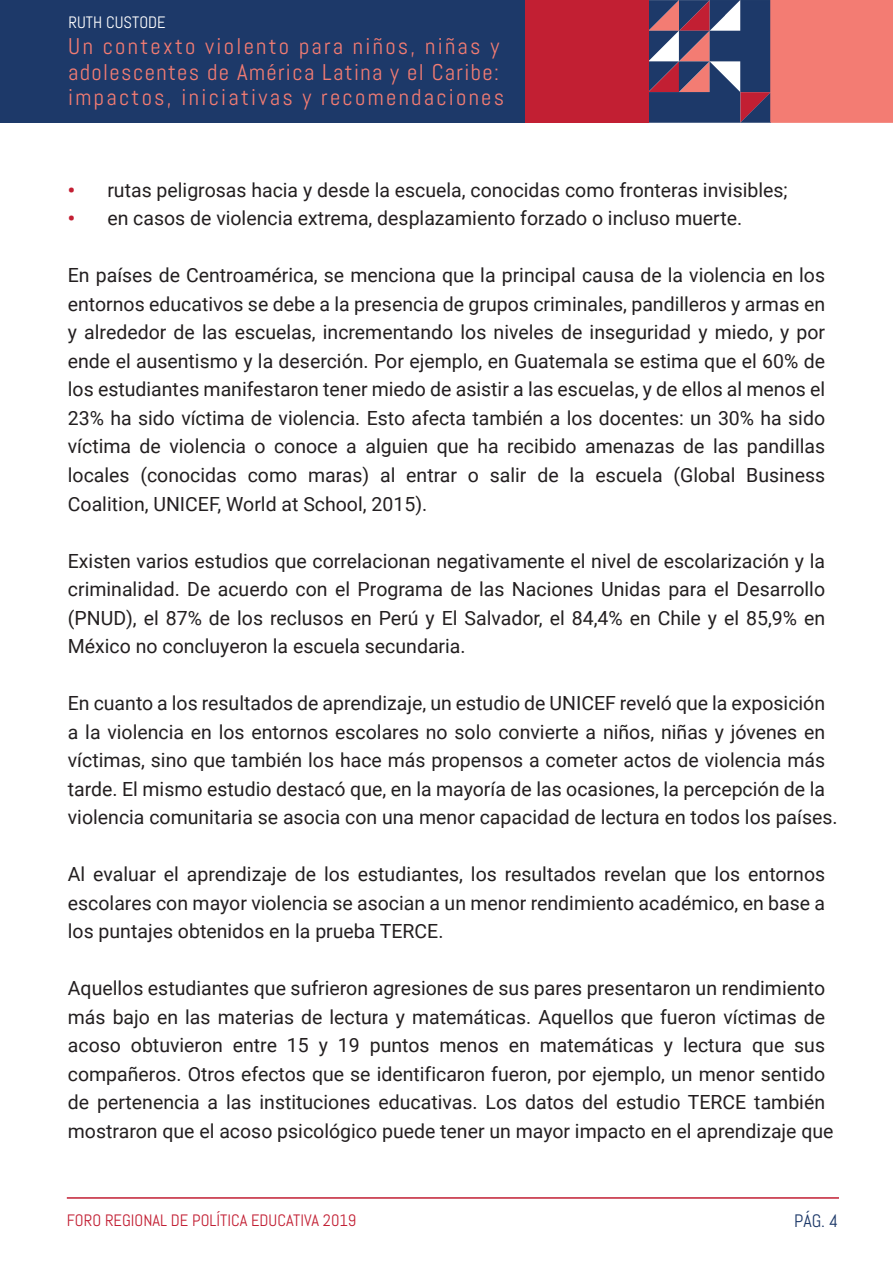
<style>
.page{position:relative;width:893px;height:1263px;background:#fff}
.page>*{position:absolute;margin:0;border:0;box-sizing:border-box;transform-origin:0 0}
.t1{font:22.65px/25.5px "Abel";letter-spacing:.1em;color:#f37c73}
.t2{font:19.5px/28.5px "Roboto";color:#231f20;text-align:justify}
.t3{font:18px "Abel";color:#1d3969}
.t4{font:16.5px "Abel";color:#c21f33}
.t5{font:16.5px "Abel";color:#fff}
.s1{font-weight:900;color:#c31f33}
</style>
<div class="page">
<hr style="left:67px;top:1197px;width:772px;height:2px;background:#c21f33">
<div style="left:0;top:0;width:630px;height:123px;background:#1d3969"></div>
<div style="left:525px;top:0;width:123px;height:123px;background:#c21f33"></div>
<svg style="left:648px;top:0;width:245px;height:123px;background:#a66573"></svg>
<p class="t5" style="left:69px;top:12px;width:99px">RUTH CUSTODE</p>
<p class="t1" style="left:68px;top:34px;width:437px">Un contexto violento para niños, niñas y adolescentes de América Latina y el Caribe: impactos, iniciativas y recomendaciones</p>
<p class="t2" style="left:68px;top:175px;width:721px"><span class="s1">•</span> rutas peligrosas hacia y desde la escuela, conocidas como fronteras invisibles;</p>
<p class="t2" style="left:68px;top:203px;width:676px"><span class="s1">•</span> en casos de violencia extrema, desplazamiento forzado o incluso muerte.</p>
<p class="t2" style="left:68px;top:260px;width:759px">En países de Centroamérica, se menciona que la principal causa de la violencia en los entornos educativos se debe a la presencia de grupos criminales, pandilleros y armas en y alrededor de las escuelas, incrementando los niveles de inseguridad y miedo, y por ende el ausentismo y la deserción. Por ejemplo, en Guatemala se estima que el 60% de los estudiantes manifestaron tener miedo de asistir a las escuelas, y de ellos al menos el 23% ha sido víctima de violencia. Esto afecta también a los docentes: un 30% ha sido víctima de violencia o conoce a alguien que ha recibido amenazas de las pandillas locales (conocidas como maras) al entrar o salir de la escuela (Global Business Coalition, UNICEF, World at School, 2015).</p>
<p class="t2" style="left:68px;top:546px;width:759px">Existen varios estudios que correlacionan negativamente el nivel de escolarización y la criminalidad. De acuerdo con el Programa de las Naciones Unidas para el Desarrollo (PNUD), el 87% de los reclusos en Perú y El Salvador, el 84,4% en Chile y el 85,9% en México no concluyeron la escuela secundaria.</p>
<p class="t2" style="left:68px;top:688px;width:771px;text-align:left">En cuanto a los resultados de aprendizaje, un estudio de UNICEF reveló que la exposición a la violencia en los entornos escolares no solo convierte a niños, niñas y jóvenes en víctimas, sino que también los hace más propensos a cometer actos de violencia más tarde. El mismo estudio destacó que, en la mayoría de las ocasiones, la percepción de la violencia comunitaria se asocia con una menor capacidad de lectura en todos los países.</p>
<p class="t2" style="left:68px;top:859px;width:759px">Al evaluar el aprendizaje de los estudiantes, los resultados revelan que los entornos escolares con mayor violencia se asocian a un menor rendimiento académico, en base a los puntajes obtenidos en la prueba TERCE.</p>
<p class="t2" style="left:68px;top:973px;width:767px;text-align:left">Aquellos estudiantes que sufrieron agresiones de sus pares presentaron un rendimiento más bajo en las materias de lectura y matemáticas. Aquellos que fueron víctimas de acoso obtuvieron entre 15 y 19 puntos menos en matemáticas y lectura que sus compañeros. Otros efectos que se identificaron fueron, por ejemplo, un menor sentido de pertenencia a las instituciones educativas. Los datos del estudio TERCE también mostraron que el acoso psicológico puede tener un mayor impacto en el aprendizaje que</p>
<p class="t4" style="left:67px;top:1209px;width:291px">FORO REGIONAL DE POLÍTICA EDUCATIVA 2019</p>
<p class="t3" style="left:794px;top:1209px;width:45px">PÁG. 4</p>
</div>
